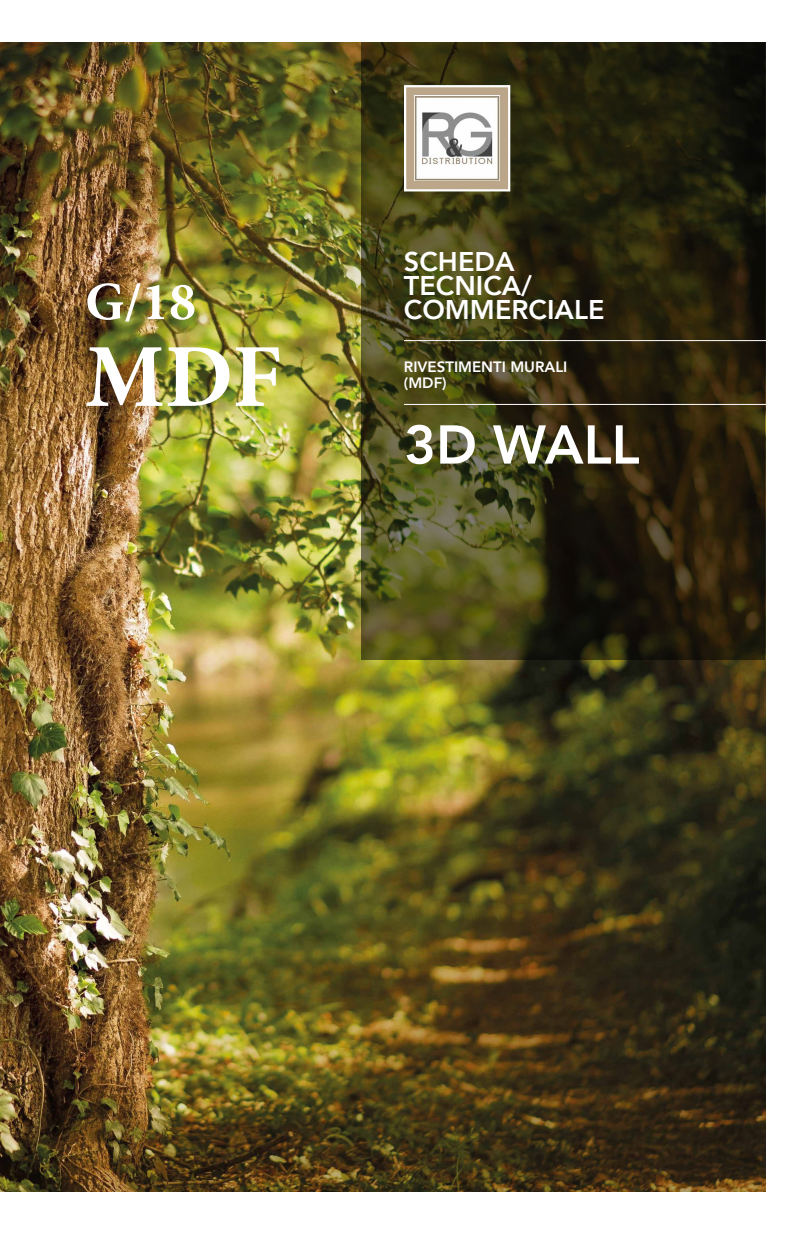
<style>
.page{position:relative;width:808px;height:1234px;background:#fff}
.page>*{position:absolute;margin:0;border:0;box-sizing:border-box;transform-origin:0 0}
.t1{font:700 90px "Minion Pro";color:#fff}
.t2{font:800 54px "Avenir";color:#fff}
.t3{font:700 54px "Minion Pro";color:#fff}
.t4{font:800 27px/24px "Avenir";color:#fff}
.t5{font:800 15px/15.8px "Avenir";color:#fff}
</style>
<div class="page">
<img style="left:0;top:43px;width:765px;height:1148px">
<svg style="left:361px;top:43px;width:404px;height:616px;background:#322e11"></svg>
<div style="left:404px;top:85px;width:106px;height:106px;background:#bba689;border:2px solid #fff"></div>
<img style="left:415px;top:96px;width:85px;height:85px">
<hr style="left:404px;top:340px;width:404px;height:1px;background:#fff">
<hr style="left:404px;top:404px;width:404px;height:1px;background:#fff">
<h2 class="t3" style="left:85px;top:269px;width:112px">G/18</h2>
<h1 class="t1" style="left:85px;top:323px;width:199px">MDF</h1>
<p class="t4" style="left:404px;top:250px;width:202px">SCHEDA<br>TECNICA/<br>COMMERCIALE</p>
<p class="t5" style="left:404px;top:359px;width:165px">RIVESTIMENTI MURALI (MDF)</p>
<h2 class="t2" style="left:404px;top:402px;width:237px">3D WALL</h2>
</div>
